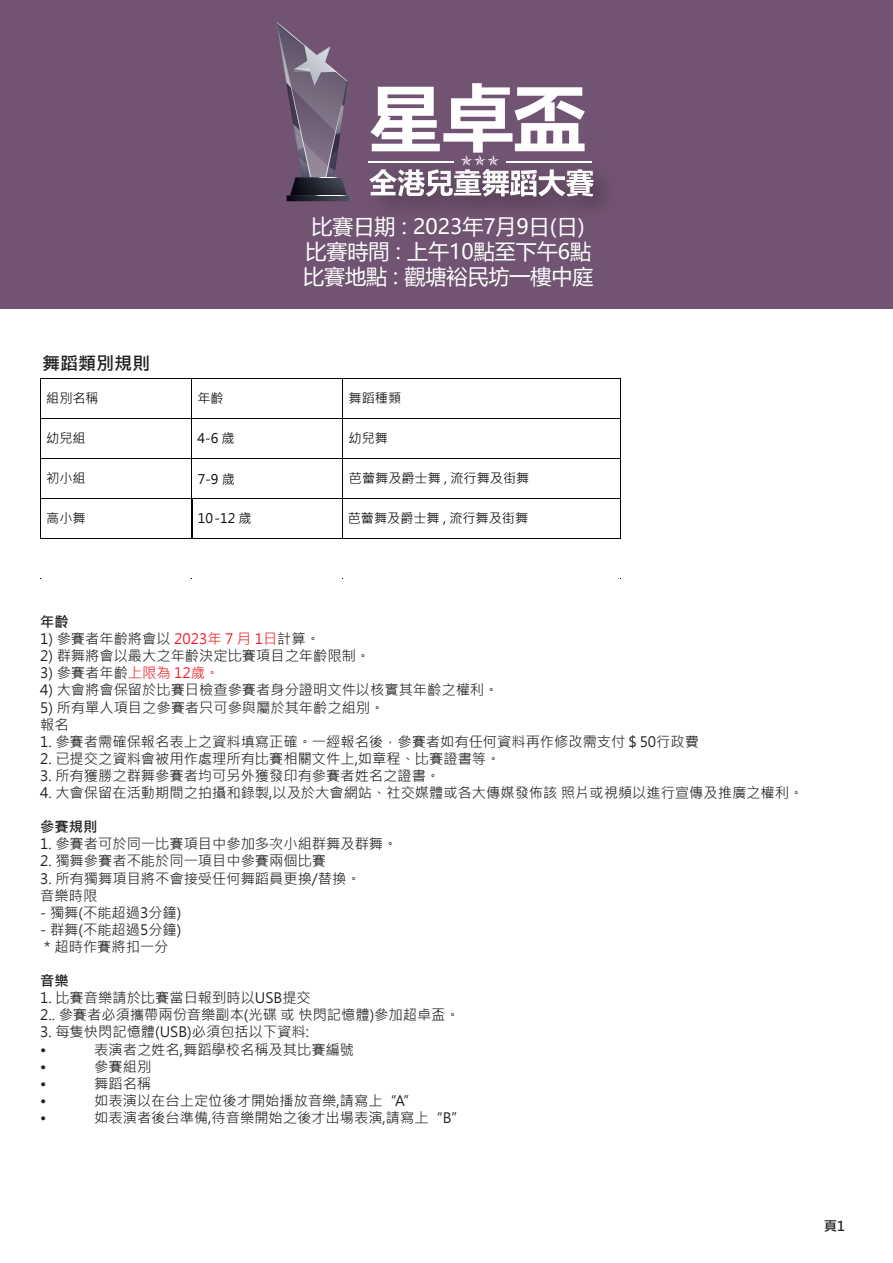
<style>
.page{position:relative;width:893px;height:1263px;background:#fff}
.page>*{position:absolute;margin:0;border:0;box-sizing:border-box;transform-origin:0 0}
.t1{font:21px/25.2px "Microsoft Ya Hei";color:#fff;text-align:center}
.t2{font:700 18px "Microsoft Jheng Hei";color:#231f20}
.t3{font:14.25px/17.1px "Microsoft Jheng Hei";color:#231f20}
.t4{font:700 14.25px "Microsoft Jheng Hei";color:#231f20}
.t5{font:700 13.5px "Microsoft Jheng Hei";color:#231f20}
.t6{font:13.2px "Microsoft Jheng Hei";color:#050504}
.s1{color:#ee1d23}
</style>
<div class="page">
<div style="left:0;top:0;width:893px;height:309px;background:#715471"></div>
<hr style="left:41px;top:378px;width:150px;height:1px;background:#050504">
<hr style="left:192px;top:378px;width:151px;height:1px;background:#050504">
<hr style="left:343px;top:378px;width:277px;height:1px;background:#050504">
<hr style="left:40px;top:379px;width:1px;height:39px;background:#050504">
<hr style="left:191px;top:379px;width:1px;height:39px;background:#050504">
<hr style="left:343px;top:379px;width:1px;height:39px;background:#050504">
<hr style="left:620px;top:379px;width:1px;height:39px;background:#050504">
<hr style="left:41px;top:418px;width:150px;height:1px;background:#050504">
<hr style="left:192px;top:418px;width:151px;height:1px;background:#050504">
<hr style="left:343px;top:418px;width:277px;height:1px;background:#050504">
<hr style="left:40px;top:419px;width:1px;height:39px;background:#050504">
<hr style="left:191px;top:419px;width:1px;height:39px;background:#050504">
<hr style="left:343px;top:419px;width:1px;height:39px;background:#050504">
<hr style="left:620px;top:419px;width:1px;height:39px;background:#050504">
<hr style="left:41px;top:458px;width:150px;height:1px;background:#050504">
<hr style="left:192px;top:458px;width:151px;height:1px;background:#050504">
<hr style="left:343px;top:458px;width:277px;height:1px;background:#050504">
<hr style="left:40px;top:459px;width:1px;height:39px;background:#050504">
<hr style="left:343px;top:459px;width:1px;height:39px;background:#050504">
<hr style="left:620px;top:459px;width:1px;height:39px;background:#050504">
<hr style="left:41px;top:498px;width:150px;height:1px;background:#050504">
<hr style="left:192px;top:498px;width:151px;height:1px;background:#050504">
<hr style="left:343px;top:498px;width:277px;height:1px;background:#050504">
<hr style="left:40px;top:499px;width:1px;height:39px;background:#050504">
<hr style="left:191px;top:499px;width:1px;height:39px;background:#050504">
<hr style="left:343px;top:499px;width:1px;height:39px;background:#050504">
<hr style="left:620px;top:499px;width:1px;height:39px;background:#050504">
<hr style="left:41px;top:538px;width:150px;height:1px;background:#050504">
<hr style="left:192px;top:538px;width:151px;height:1px;background:#050504">
<hr style="left:343px;top:538px;width:277px;height:1px;background:#050504">
<svg style="left:276px;top:21px;width:75px;height:180px"></svg>
<img style="left:368px;top:162px;width:243px;height:37px">
<hr style="left:368px;top:161px;width:85px;height:1px;background:#fff">
<svg style="left:369px;top:83px;width:225px;height:114px"></svg>
<hr style="left:191px;top:459px;width:1px;height:40px;background:#050504">
<hr style="left:192px;top:499px;width:1px;height:39px;background:#050504">
<h1 class="t1" style="left:303px;top:213px;width:292px">比賽日期 : 2023年7月9日(日)比賽時間 : 上午10點至下午6點比賽地點 : 觀塘裕民坊一樓中庭</h1>
<p class="t2" style="left:42px;top:352px;width:110px">舞蹈類別規則</p>
<p class="t6" style="left:46px;top:390px;width:54px">組別名稱</p>
<p class="t6" style="left:197px;top:390px;width:28px">年齡</p>
<p class="t6" style="left:349px;top:390px;width:54px">舞蹈種類</p>
<p class="t6" style="left:46px;top:430px;width:41px">幼兒組</p>
<p class="t6" style="left:197px;top:430px;width:39px">4-6 歲</p>
<p class="t6" style="left:349px;top:430px;width:41px">幼兒舞</p>
<p class="t6" style="left:46px;top:470px;width:41px">初小組</p>
<p class="t6" style="left:46px;top:510px;width:41px">高小舞</p>
<p class="t6" style="left:349px;top:470px;width:182px">芭蕾舞及爵士舞 , 流行舞及街舞</p>
<p class="t6" style="left:348px;top:510px;width:182px">芭蕾舞及爵士舞 , 流行舞及街舞</p>
<p class="t6" style="left:198px;top:471px;width:39px">7-9 歲</p>
<p class="t6" style="left:198px;top:510px;width:55px">10-12 歲</p>
<p class="t4" style="left:40px;top:613px;width:30px">年齡</p>
<p class="t3" style="left:40px;top:630px;width:281px">1) 參賽者年齡將會以 <span class="s1">2023年 7 月 1日</span>計算。</p>
<p class="t3" style="left:40px;top:647px;width:331px">2) 群舞將會以最大之年齡決定比賽項目之年齡限制。</p>
<p class="t3" style="left:40px;top:664px;width:180px">3) 參賽者年齡<span class="s1">上限為 12歲。</span></p>
<p class="t3" style="left:40px;top:682px;width:460px">4) 大會將會保留於比賽日檢查參賽者身分證明文件以核實其年齡之權利。</p>
<p class="t3" style="left:40px;top:699px;width:346px">5) 所有單人項目之參賽者只可參與屬於其年齡之組別。報名</p>
<p class="t3" style="left:40px;top:733px;width:660px">1. 參賽者需確保報名表上之資料填寫正確。一經報名後，參賽者如有任何資料再作修改需支付＄50行政費</p>
<p class="t3" style="left:40px;top:750px;width:462px">2. 已提交之資料會被用作處理所有比賽相關文件上,如章程、比賽證書等。</p>
<p class="t3" style="left:40px;top:767px;width:401px">3. 所有獲勝之群舞參賽者均可另外獲發印有參賽者姓名之證書。</p>
<p class="t3" style="left:40px;top:784px;width:764px">4. 大會保留在活動期間之拍攝和錄製,以及於大會網站、社交媒體或各大傳媒發佈該 照片或視頻以進行宣傳及推廣之權利。</p>
<p class="t4" style="left:40px;top:818px;width:58px">參賽規則</p>
<p class="t3" style="left:40px;top:835px;width:359px">1. 參賽者可於同一比賽項目中參加多次小組群舞及群舞。</p>
<p class="t3" style="left:40px;top:853px;width:287px">2. 獨舞參賽者不能於同一項目中參賽兩個比賽</p>
<p class="t3" style="left:40px;top:870px;width:322px">3. 所有獨舞項目將不會接受任何舞蹈員更換/替換。音樂時限</p>
<p class="t3" style="left:40px;top:904px;width:143px">- 獨舞(不能超過3分鐘)</p>
<p class="t3" style="left:40px;top:921px;width:143px">- 群舞(不能超過5分鐘)＊超時作賽將扣一分</p>
<p class="t4" style="left:40px;top:972px;width:30px">音樂</p>
<p class="t3" style="left:40px;top:989px;width:421px">1. 比賽音樂請於比賽當日報到時以USB提交<br>2.. 參賽者必須攜帶兩份音樂副本(光碟 或 快閃記憶體)參加超卓盃。</p>
<p class="t3" style="left:40px;top:1024px;width:270px">3. 每隻快閃記憶體(USB)必須包括以下資料: •</p>
<p class="t3" style="left:94px;top:1041px;width:261px">表演者之姓名,舞蹈學校名稱及其比賽編號</p>
<p class="t3" style="left:40px;top:1058px;width:8px">•</p>
<p class="t3" style="left:94px;top:1058px;width:58px">參賽組別</p>
<p class="t3" style="left:40px;top:1075px;width:8px">•</p>
<p class="t3" style="left:94px;top:1075px;width:58px">舞蹈名稱</p>
<p class="t3" style="left:40px;top:1092px;width:8px">•</p>
<p class="t3" style="left:94px;top:1092px;width:325px">如表演以在台上定位後才開始播放音樂,請寫上“A”</p>
<p class="t3" style="left:40px;top:1109px;width:8px">•</p>
<p class="t3" style="left:94px;top:1109px;width:373px">如表演者後台準備,待音樂開始之後才出場表演,請寫上“B”</p>
<p class="t5" style="left:824px;top:1218px;width:23px">頁1</p>
</div>
